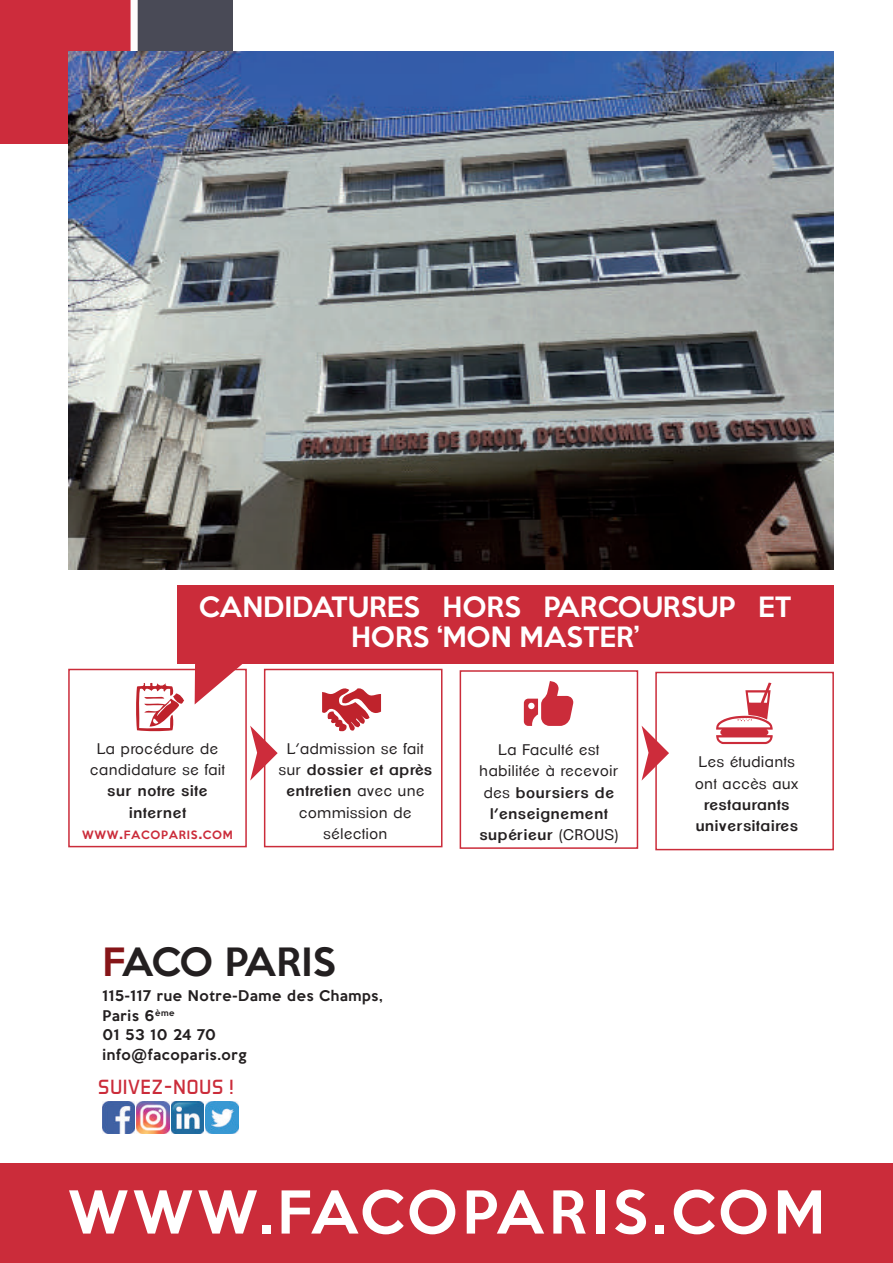
<style>
.page{position:relative;width:893px;height:1263px;background:#fff}
.page>*{position:absolute;margin:0;border:0;box-sizing:border-box;transform-origin:0 0}
.t1{font:64.8px "Breezi Icon Set";color:#cb2c3a}
.t2{font:64.65px "Travelcons";color:#cb2c3a}
.t3{font:500 54px "Keep Calm";color:#fff}
.t4{font:500 35.7px "Keep Calm";letter-spacing:-.025em;color:#231f20}
.t5{font:500 25.65px "Keep Calm";color:#fff}
.t6{font:20.85px "Aero Matics";letter-spacing:.05em;color:#cb2c3a}
.t7{font:600 15px/21.3px "Clemente P Dak";letter-spacing:.05em;color:#231f20;text-align:center}
.t8{font:15px/21.3px "Clemente P Dag";letter-spacing:.05em;color:#231f20;text-align:center}
.t9{font:500 13.5px/19.5px "Keep Calm";letter-spacing:.05em;color:#231f20}
.t10{font:500 10.5px "Keep Calm";letter-spacing:.07em;color:#cb2c3a}
.s1{font-size:15px}
.s2{font-family:"Clemente P Dag";font-weight:400}
.s3{color:#861518}
</style>
<div class="page">
<div style="left:0;top:1164px;width:893px;height:99px;background:#cb2c3a"></div>
<div style="left:0;top:0;width:134px;height:143px;background:#cd2c3c"></div>
<div style="left:136px;top:0;width:97px;height:96px;background:#494a56"></div>
<div style="left:177px;top:585px;width:657px;height:79px;background:#cb2c3a"></div>
<svg style="left:195px;top:664px;width:49px;height:40px"></svg>
<div style="left:131px;top:0;width:7px;height:177px;background:#fefdfd"></div>
<div style="left:68px;top:669px;width:179px;height:178px;border:2px solid #cb2c3a"></div>
<svg style="left:173px;top:693px;width:11px;height:11px"></svg>
<svg style="left:136px;top:682px;width:43px;height:49px"></svg>
<div style="left:264px;top:669px;width:178px;height:178px;border:2px solid #cb2c3a"></div>
<svg style="left:250px;top:726px;width:28px;height:55px"></svg>
<svg style="left:322px;top:688px;width:59px;height:44px"></svg>
<div style="left:460px;top:670px;width:178px;height:179px;border:2px solid #cb2c3a"></div>
<div style="left:655px;top:672px;width:179px;height:178px;border:2px solid #cb2c3a"></div>
<svg style="left:642px;top:726px;width:27px;height:55px"></svg>
<img style="left:102px;top:1101px;width:33px;height:32px">
<img style="left:171px;top:1101px;width:33px;height:32px">
<img style="left:137px;top:1101px;width:32px;height:32px">
<img style="left:206px;top:1101px;width:32px;height:32px">
<img style="left:68px;top:51px;width:766px;height:518px">
<h3 class="t5" style="left:199px;top:584px;width:20px">CANDIDATURE</h3>
<h3 class="t5" style="left:403px;top:584px;width:371px">S HORS PARCOURSUP ET</h3>
<h3 class="t5" style="left:351px;top:615px;width:21px">HOR</h3>
<h3 class="t5" style="left:413px;top:615px;width:76px">S ‘MON</h3>
<h3 class="t5" style="left:520px;top:615px;width:82px">MASTER</h3>
<h3 class="t5" style="left:634px;top:615px;width:6px">’</h3>
<p class="t8" style="left:90px;top:738px;width:136px">La procédure de candidature se fait</p>
<p class="t7" style="left:108px;top:780px;width:101px">sur notre site internet</p>
<p class="t10" style="left:82px;top:826px;width:152px">WWW<span class="s1">.</span>FACOPARIS<span class="s1">.</span>COM</p>
<p class="t8" style="left:287px;top:738px;width:138px">L’admission se fait</p>
<p class="t7" style="left:279px;top:759px;width:155px"><span class="s2">sur</span> dossier et après entretien <span class="s2">avec une</span></p>
<p class="t8" style="left:299px;top:802px;width:114px">commission de sélection</p>
<h3 class="t4" style="left:103px;top:931px;width:232px"><span class="s3">F</span>ACO PARIS</h3>
<p class="t9" style="left:103px;top:985px;width:282px">115-117 RUE NOTRE-DAME DES CHAMPS,<br>PARIS 6<sup>ÈME<br></sup>01 53 10 24 70<br>INFO@FACOPARIS.ORG</p>
<h3 class="t6" style="left:98px;top:1075px;width:137px">SUIVEZ-NOUS !</h3>
<h1 class="t1" style="left:522px;top:676px;width:55px">y</h1>
<p class="t8" style="left:480px;top:739px;width:140px">La Faculté est habilitée à recevoir</p>
<p class="t7" style="left:480px;top:782px;width:140px"><span class="s2">des</span> boursiers de l’enseignement supérieur <span class="s2">(CROUS)</span></p>
<h2 class="t2" style="left:712px;top:684px;width:67px">f</h2>
<p class="t8" style="left:695px;top:751px;width:104px;text-align:left">Les étudiants ont accès aux</p>
<p class="t7" style="left:696px;top:794px;width:104px">restaurants universitaires</p>
<h3 class="t3" style="left:68px;top:1165px;width:254px">WWW.FACO</h3>
<h3 class="t3" style="left:462px;top:1165px;width:71px">PARI</h3>
<h3 class="t3" style="left:613px;top:1165px;width:213px">S.COM</h3>
</div>
